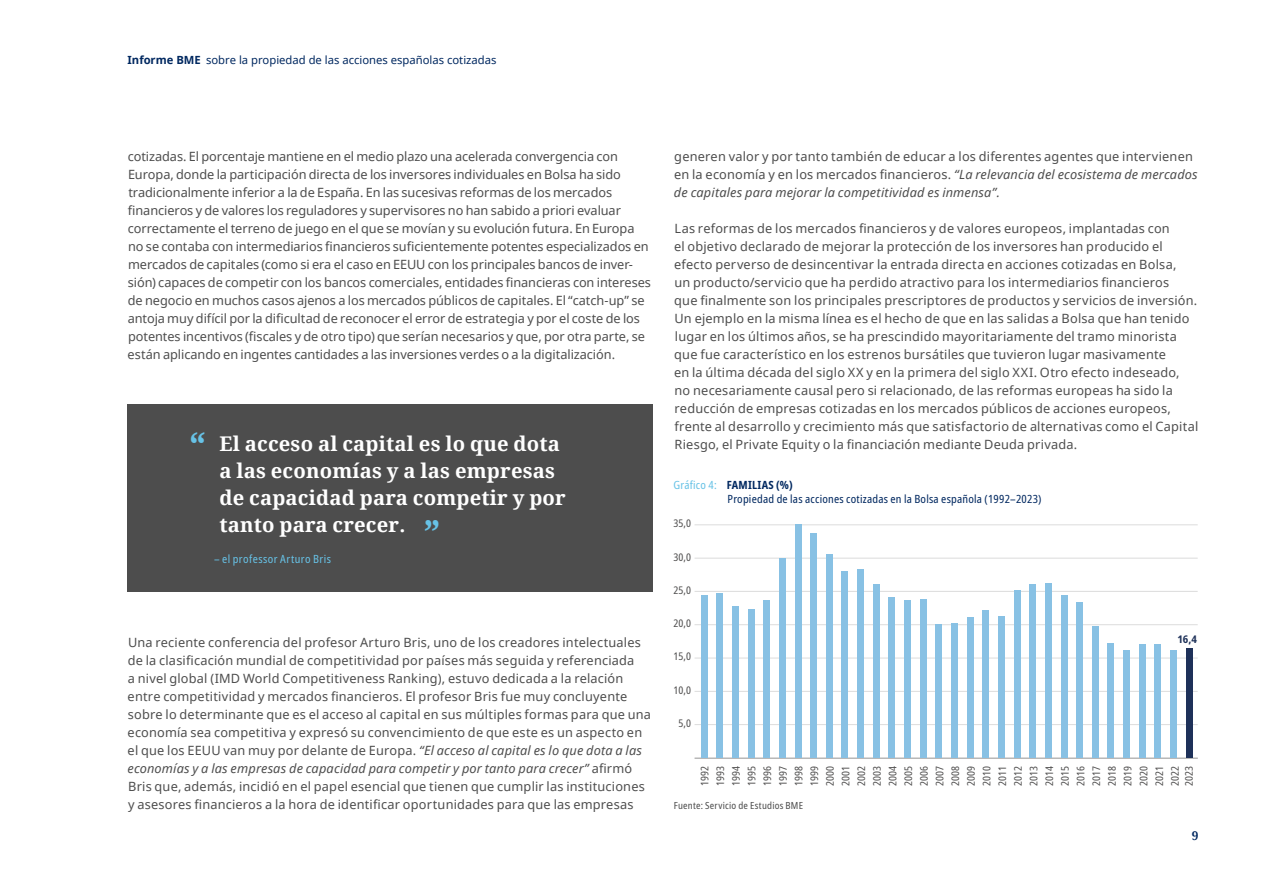
<style>
.page{position:relative;width:1263px;height:893px;background:#fff}
.page>*{position:absolute;margin:0;border:0;box-sizing:border-box;transform-origin:0 0}
.t1{font:700 34.5px "Noto Serif";color:#67c2e6}
.t2{font:700 20.25px/27px "Noto Serif";letter-spacing:.01em;color:#fff}
.t3{font:12.75px/18px "Noto Sans";letter-spacing:.01em;color:#4d4d4d}
.t4{font:700 12px "Noto Serif";color:#002860}
.t5{font:condensed 11.25px/13.5px "Noto Sans";letter-spacing:.02em;color:#002860}
.t6{font:11.25px "Noto Sans";color:#002860}
.t7{font:condensed 11.25px "Noto Sans";letter-spacing:.04em;color:#67c2e6}
.t8{font:condensed 10.5px/15.8px "Noto Sans";color:#4f4e4e;text-align:justify}
.t9{font:700 condensed 10.5px "Noto Sans";color:#1e3159;scale:1.05 1}
.t10{font:condensed 9.75px "Noto Sans";letter-spacing:.025em;color:#4d4d4d}
.s1{font-weight:700}
.s2{font-style:italic}
.s3{color:#67c2e6}
</style>
<div class="page">
<div style="left:128px;top:404px;width:525px;height:187px;background:#4d4d4d"></div>
<hr style="left:694px;top:758px;width:504px;height:1px;background:#959595">
<hr style="left:694px;top:724px;width:504px;height:1px;background:#dcdcdc">
<hr style="left:694px;top:691px;width:504px;height:1px;background:#dcdcdc">
<hr style="left:694px;top:658px;width:504px;height:1px;background:#dcdcdc">
<hr style="left:694px;top:624px;width:504px;height:1px;background:#dcdcdc">
<hr style="left:694px;top:591px;width:504px;height:1px;background:#dcdcdc">
<hr style="left:694px;top:558px;width:504px;height:1px;background:#dcdcdc">
<hr style="left:694px;top:525px;width:504px;height:1px;background:#dcdcdc">
<div style="left:701px;top:595px;width:6px;height:163px;background:#88c1e4"></div>
<div style="left:717px;top:593px;width:6px;height:165px;background:#88c1e4"></div>
<div style="left:732px;top:606px;width:6px;height:152px;background:#88c1e4"></div>
<div style="left:748px;top:610px;width:6px;height:148px;background:#88c1e4"></div>
<div style="left:764px;top:601px;width:6px;height:157px;background:#88c1e4"></div>
<div style="left:779px;top:558px;width:6px;height:200px;background:#88c1e4"></div>
<div style="left:795px;top:524px;width:6px;height:234px;background:#88c1e4"></div>
<div style="left:810px;top:534px;width:7px;height:224px;background:#88c1e4"></div>
<div style="left:826px;top:555px;width:6px;height:203px;background:#88c1e4"></div>
<div style="left:842px;top:572px;width:6px;height:186px;background:#88c1e4"></div>
<div style="left:857px;top:569px;width:7px;height:189px;background:#88c1e4"></div>
<div style="left:873px;top:585px;width:6px;height:173px;background:#88c1e4"></div>
<div style="left:889px;top:597px;width:6px;height:161px;background:#88c1e4"></div>
<div style="left:904px;top:601px;width:7px;height:157px;background:#88c1e4"></div>
<div style="left:920px;top:600px;width:6px;height:158px;background:#88c1e4"></div>
<div style="left:936px;top:624px;width:6px;height:134px;background:#88c1e4"></div>
<div style="left:951px;top:623px;width:7px;height:135px;background:#88c1e4"></div>
<div style="left:967px;top:617px;width:6px;height:141px;background:#88c1e4"></div>
<div style="left:982px;top:610px;width:7px;height:148px;background:#88c1e4"></div>
<div style="left:998px;top:616px;width:6px;height:142px;background:#88c1e4"></div>
<div style="left:1014px;top:591px;width:6px;height:167px;background:#88c1e4"></div>
<div style="left:1030px;top:584px;width:6px;height:174px;background:#88c1e4"></div>
<div style="left:1045px;top:583px;width:6px;height:175px;background:#88c1e4"></div>
<div style="left:1061px;top:595px;width:6px;height:163px;background:#88c1e4"></div>
<div style="left:1076px;top:602px;width:7px;height:156px;background:#88c1e4"></div>
<div style="left:1092px;top:627px;width:6px;height:131px;background:#88c1e4"></div>
<div style="left:1108px;top:643px;width:6px;height:115px;background:#88c1e4"></div>
<div style="left:1123px;top:651px;width:7px;height:107px;background:#88c1e4"></div>
<div style="left:1139px;top:644px;width:6px;height:114px;background:#88c1e4"></div>
<div style="left:1155px;top:644px;width:6px;height:114px;background:#88c1e4"></div>
<div style="left:1170px;top:650px;width:7px;height:108px;background:#88c1e4"></div>
<div style="left:1186px;top:649px;width:6px;height:109px;background:#1e3159"></div>
<p class="t6" style="left:128px;top:52px;width:370px"><span class="s1">Informe BME</span> sobre la propiedad de las acciones españolas cotizadas</p>
<p class="t3" style="left:128px;top:147px;width:525px">cotizadas. El porcentaje mantiene en el medio plazo una acelerada convergencia con Europa, donde la participación directa de los inversores individuales en Bolsa ha sido tradicionalmente inferior a la de España. En las sucesivas reformas de los mercados financieros y de valores los reguladores y supervisores no han sabido a priori evaluar correctamente el terreno de juego en el que se movían y su evolución futura. En Europa no se contaba con intermediarios financieros suficientemente potentes especializados en mercados de capitales (como si era el caso en EEUU con los principales bancos de inver&shy;sión) capaces de competir con los bancos comerciales, entidades financieras con intereses de negocio en muchos casos ajenos a los mercados públicos de capitales. El “catch-up” se antoja muy difícil por la dificultad de reconocer el error de estrategia y por el coste de los potentes incentivos (fiscales y de otro tipo) que serían necesarios y que, por otra parte, se están aplicando en ingentes cantidades a las inversiones verdes o a la digitalización.</p>
<h1 class="t1" style="left:189px;top:420px;width:18px">“</h1>
<h2 class="t2" style="left:219px;top:430px;width:348px">El acceso al capital es lo que dota a las economías y a las empresas de capacidad para competir y por tanto para crecer.</h2>
<h1 class="t1" style="left:441px;top:542px;width:18px;rotate:-180deg">“</h1>
<p class="t7" style="left:214px;top:551px;width:118px">– el professor Arturo Bris</p>
<p class="t3" style="left:128px;top:633px;width:525px">Una reciente conferencia del profesor Arturo Bris, uno de los creadores intelectuales de la clasificación mundial de competitividad por países más seguida y referenciada<br>a nivel global (IMD World Competitiveness Ranking), estuvo dedicada a la relación entre competitividad y mercados financieros. El profesor Bris fue muy concluyente sobre lo determinante que es el acceso al capital en sus múltiples formas para que una economía sea competitiva y expresó su convencimiento de que este es un aspecto en el que los EEUU van muy por delante de Europa. <span class="s2">“El acceso al capital es lo que dota a las economías y a las empresas de capacidad para competir y por tanto para crecer”</span> afirmó Bris que, además, incidió en el papel esencial que tienen que cumplir las instituciones y asesores financieros a la hora de identificar oportunidades para que las empresas</p>
<p class="t3" style="left:674px;top:147px;width:525px">generen valor y por tanto también de educar a los diferentes agentes que intervienen en la economía y en los mercados financieros. <span class="s2">“La relevancia del ecosistema de mercados de capitales para mejorar la competitividad es inmensa”.</span></p>
<p class="t3" style="left:674px;top:219px;width:526px">Las reformas de los mercados financieros y de valores europeos, implantadas con<br>el objetivo declarado de mejorar la protección de los inversores han producido el efecto perverso de desincentivar la entrada directa en acciones cotizadas en Bolsa,<br>un producto/servicio que ha perdido atractivo para los intermediarios financieros<br>que finalmente son los principales prescriptores de productos y servicios de inversión.<br>Un ejemplo en la misma línea es el hecho de que en las salidas a Bolsa que han tenido lugar en los últimos años, se ha prescindido mayoritariamente del tramo minorista que fue característico en los estrenos bursátiles que tuvieron lugar masivamente<br>en la última década del siglo XX y en la primera del siglo XXI. Otro efecto indeseado, no necesariamente causal pero si relacionado, de las reformas europeas ha sido la reducción de empresas cotizadas en los mercados públicos de acciones europeos, frente al desarrollo y crecimiento más que satisfactorio de alternativas como el Capital Riesgo, el Private Equity o la financiación mediante Deuda privada.</p>
<p class="t5" style="left:728px;top:479px;width:315px;text-indent:-54px"><span class="s3">Gráfico 4:</span> <span class="s1">FAMILIAS (%)<br></span>Propiedad de las acciones cotizadas en la Bolsa española (1992–2023)</p>
<p class="t8" style="left:673px;top:516px;width:19px">35,0</p>
<p class="t8" style="left:673px;top:549px;width:19px">30,0</p>
<p class="t8" style="left:673px;top:582px;width:19px">25,0</p>
<p class="t8" style="left:673px;top:616px;width:19px">20,0</p>
<p class="t8" style="left:673px;top:649px;width:19px">15,0</p>
<p class="t8" style="left:673px;top:682px;width:19px">10,0</p>
<p class="t8" style="left:679px;top:716px;width:14px">5,0</p>
<p class="t9" style="left:1177px;top:631px;width:20px">16,4</p>
<p class="t8" style="left:697px;top:786px;width:21px;rotate:-90deg">1992<br>1993<br>1994<br>1995<br>1996<br>1997<br>1998<br>1999<br>2000<br>2001<br>2002<br>2003<br>2004<br>2005<br>2006<br>2007<br>2008<br>2009<br>2010<br>2011<br>2012<br>2013<br>2014<br>2015<br>2016<br>2017<br>2018<br>2019<br>2020<br>2021<br>2022</p>
<p class="t8" style="left:1181px;top:786px;width:21px;rotate:-90deg">2023</p>
<p class="t10" style="left:674px;top:799px;width:131px">Fuente: Servicio de Estudios BME</p>
<p class="t4" style="left:1192px;top:827px;width:8px">9</p>
</div>
